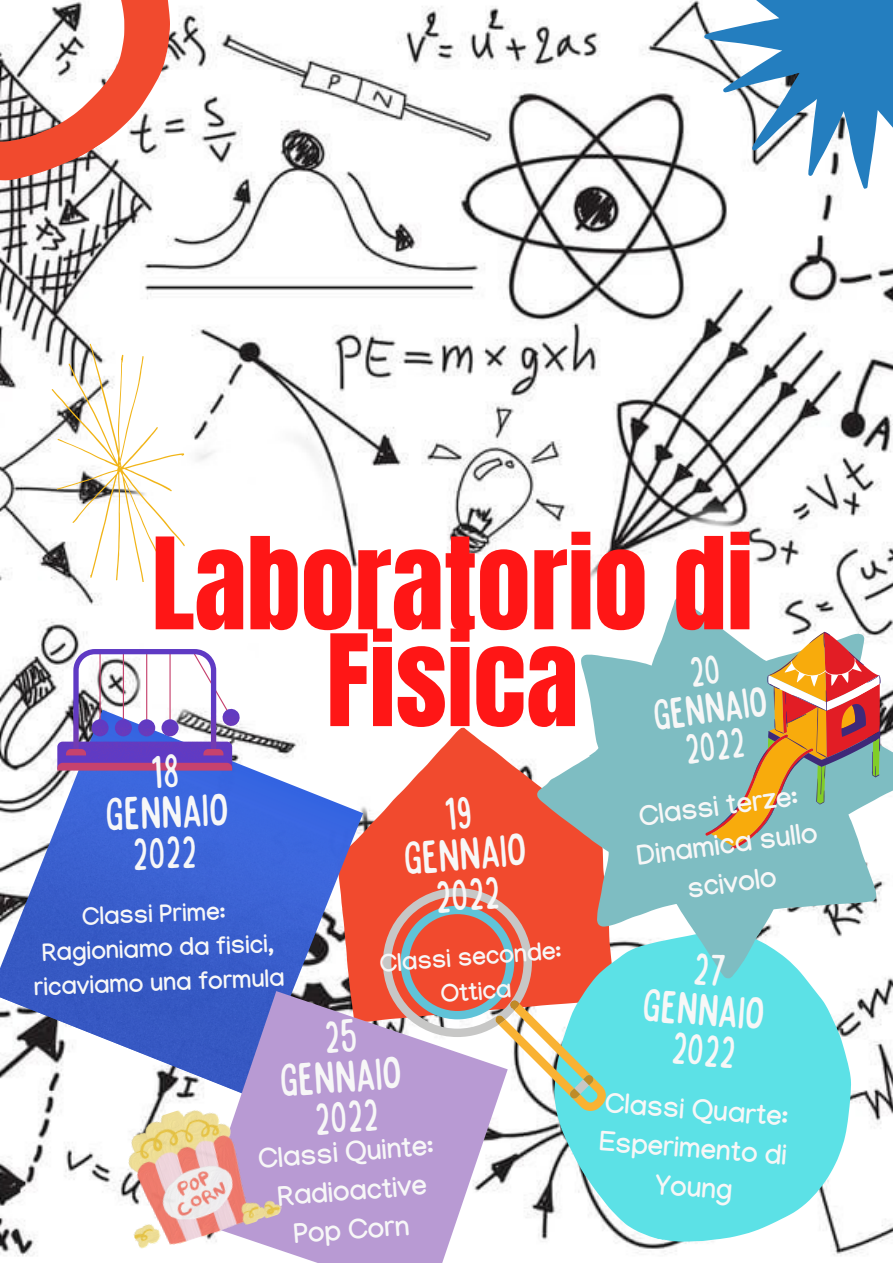
<style>
.page{position:relative;width:893px;height:1263px;background:#fff}
.page>*{position:absolute;margin:0;border:0;box-sizing:border-box;transform-origin:0 0}
.t1{font:108.07px/96.8px "Anton";color:#ff1616;text-align:center}
.t2{font:condensed 45.6px/40.7px "Bobby Jones Soft";color:#f7f7f7;text-align:center}
.t3{font:condensed 45.3px "Bobby Jones Soft";color:#f7f7f7}
.t4{font:condensed 42.53px "Bobby Jones Soft";color:#f7f7f7}
.t5{font:700 28.05px/38.8px "Manjari";color:#f7f7f7;text-align:center}
.t6{font:700 27.9px "Manjari";color:#f7f7f7}
.t7{font:700 24.97px "Manjari";color:#f7f7f7}
.t8{font:700 24.75px/34.3px "Manjari";color:#f7f7f7;text-align:center}
</style>
<div class="page">
<img style="left:0;top:0;width:893px;height:1256px">
<svg style="left:34px;top:331px;width:170px;height:263px"></svg>
<svg style="left:363px;top:723px;width:174px;height:268px;fill:#f14a2e"></svg>
<svg style="left:528px;top:978px;width:352px;height:278px;fill:#5ce1e6"></svg>
<svg style="left:704px;top:0;width:189px;height:189px"></svg>
<svg style="left:0;top:0;width:226px;height:232px"></svg>
<img style="left:0;top:710px;width:363px;height:387px">
<svg style="left:537px;top:597px;width:356px;height:381px;fill:#7ebdc2"></svg>
<svg style="left:198px;top:991px;width:310px;height:272px;background:#af9bcf"></svg>
<svg style="left:383px;top:888px;width:223px;height:223px;background:#cf918a"></svg>
<img style="left:101px;top:1089px;width:182px;height:170px">
<svg style="left:445px;top:796px;width:26px;height:34px"></svg>
<svg style="left:694px;top:952px;width:31px;height:34px"></svg>
<svg style="left:689px;top:632px;width:191px;height:217px;background:#aaaa93"></svg>
<svg style="left:57px;top:649px;width:184px;height:139px"></svg>
<svg style="left:325px;top:1018px;width:32px;height:35px"></svg>
<p class="t1" style="left:152px;top:537px;width:603px">Laboratorio di<br>Fisica</p>
<p class="t4" style="left:650px;top:688px;width:116px;rotate:-7deg">Gennaio</p>
<p class="t4" style="left:682px;top:723px;width:62px;rotate:-7deg">2022</p>
<p class="t5" style="left:637px;top:801px;width:160px;rotate:-7deg">Classi terze:</p>
<p class="t5" style="left:635px;top:841px;width:184px;rotate:-7deg">Dinamica sullo scivolo</p>
<p class="t2" style="left:105px;top:792px;width:124px;rotate:-2deg">Gennaio</p>
<p class="t2" style="left:132px;top:832px;width:66px;rotate:-2deg">2022</p>
<p class="t8" style="left:82px;top:904px;width:144px;rotate:-2deg">Classi Prime:</p>
<p class="t8" style="left:32px;top:940px;width:252px;rotate:-2deg">Ragioniamo da fisici, ricaviamo una formula</p>
<p class="t2" style="left:402px;top:836px;width:124px;rotate:-4deg">Gennaio<br>2022</p>
<p class="t7" style="left:379px;top:953px;width:183px;rotate:-4deg">Classi seconde:</p>
<p class="t7" style="left:440px;top:984px;width:72px;rotate:-4deg">Ottica</p>
<p class="t3" style="left:644px;top:976px;width:124px;rotate:4deg">Gennaio</p>
<p class="t3" style="left:674px;top:1019px;width:65px;rotate:4deg">2022</p>
<p class="t6" style="left:606px;top:1092px;width:184px;rotate:4deg">Classi Quarte:</p>
<p class="t6" style="left:600px;top:1130px;width:190px;rotate:4deg">Esperimento di</p>
<p class="t6" style="left:656px;top:1173px;width:79px;rotate:4deg">Young</p>
<p class="t3" style="left:278px;top:1052px;width:124px;rotate:-4deg">Gennaio</p>
<p class="t3" style="left:313px;top:1090px;width:65px;rotate:-4deg">2022</p>
<p class="t6" style="left:258px;top:1147px;width:176px;rotate:-4deg">Classi Quinte:</p>
<p class="t6" style="left:277px;top:1185px;width:151px;rotate:-4deg">Radioactive</p>
<p class="t6" style="left:293px;top:1222px;width:118px;rotate:-4deg">Pop Corn</p>
</div>
